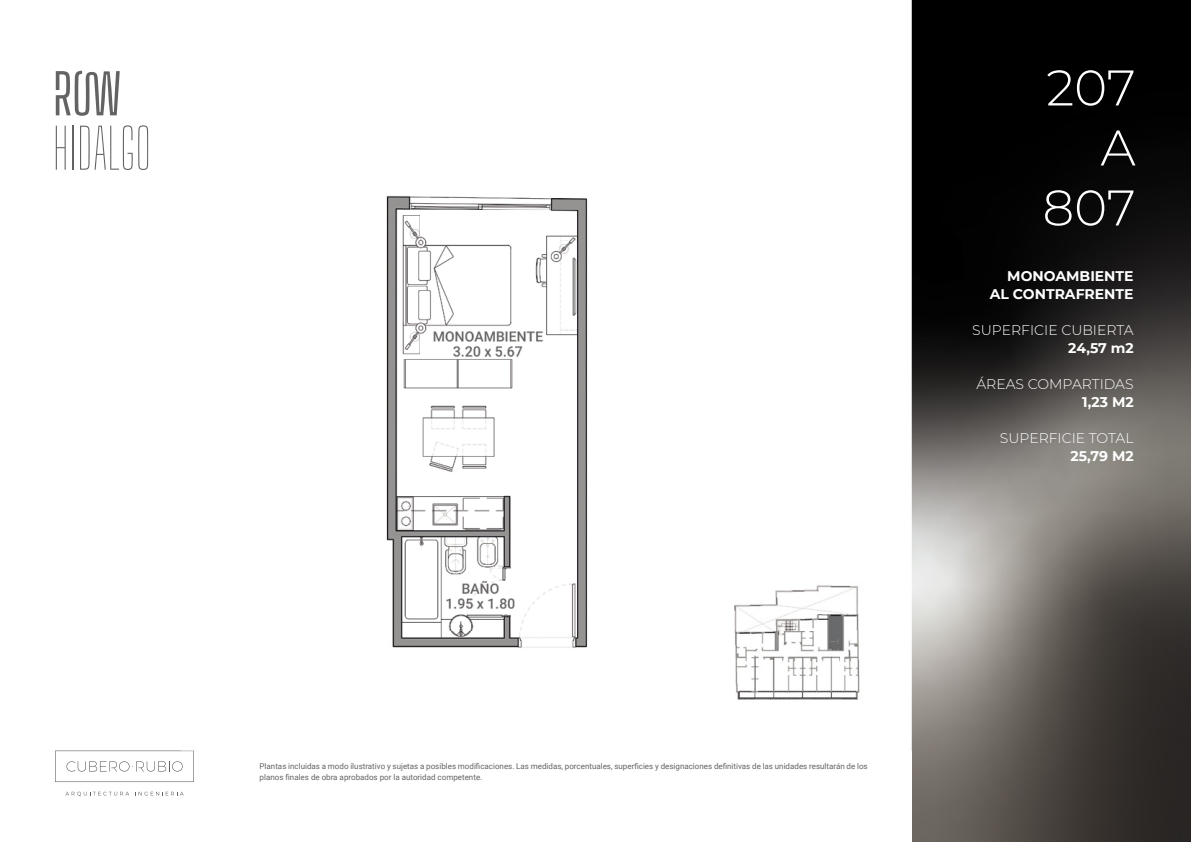
<style>
.page{position:relative;width:1191px;height:842px;background:#fff}
.page>*{position:absolute;margin:0;border:0;box-sizing:border-box;transform-origin:0 0}
.t1{font:300 50px/60px "Montserrat";letter-spacing:-.005em;color:#fff;text-align:right}
.t2{font:300 14px "Montserrat";color:#fff}
.t3{font:700 14px/18px "Montserrat";color:#fff;text-align:right}
.t4{font:8px/11px "Roboto";color:#636363}
</style>
<div class="page">
<img style="left:912px;top:0;width:279px;height:842px">
<svg style="left:56px;top:126px;width:10px;height:44px"></svg>
<hr style="left:72px;top:126px;width:1px;height:44px;background:#636363">
<svg style="left:80px;top:125px;width:68px;height:45px"></svg>
<svg style="left:56px;top:71px;width:64px;height:45px"></svg>
<svg style="left:65px;top:792px;width:64px;height:4px"></svg>
<svg style="left:135px;top:792px;width:49px;height:3px"></svg>
<svg style="left:55px;top:750px;width:139px;height:32px"></svg>
<img style="left:386px;top:0;width:526px;height:750px">
<h1 class="t1" style="left:1042px;top:56px;width:95px">207<br>A<br>807</h1>
<h2 class="t3" style="left:989px;top:266px;width:145px">MONOAMBIENTE<br>AL CONTRAFRENTE</h2>
<h2 class="t2" style="left:972px;top:320px;width:163px">SUPERFICIE CUBIERTA</h2>
<h2 class="t3" style="left:1068px;top:338px;width:67px">24,57 m2</h2>
<h2 class="t2" style="left:976px;top:374px;width:159px">ÁREAS COMPARTIDAS</h2>
<h2 class="t3" style="left:1082px;top:392px;width:53px">1,23 M2</h2>
<h2 class="t2" style="left:999px;top:428px;width:135px">SUPERFICIE TOTAL</h2>
<h2 class="t3" style="left:1070px;top:446px;width:65px">25,79 M2</h2>
<p class="t4" style="left:260px;top:760px;width:609px">Plantas incluidas a modo ilustrativo y sujetas a posibles modificaciones. Las medidas, porcentuales, superficies y designaciones definitivas de las unidades resultarán de los planos finales de obra aprobados por la autoridad competente.</p>
</div>
